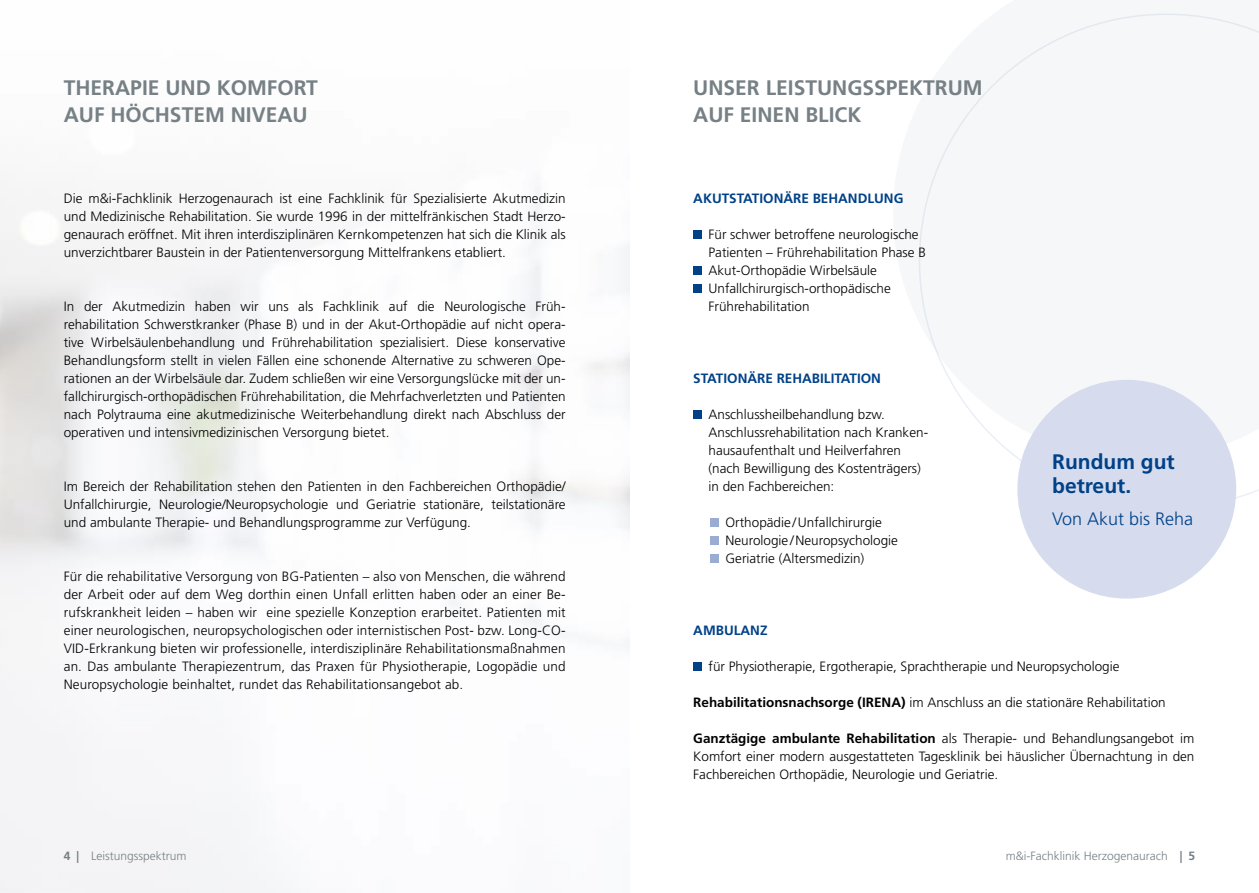
<style>
.page{position:relative;width:1259px;height:893px;background:#fff}
.page>*{position:absolute;margin:0;border:0;box-sizing:border-box;transform-origin:0 0}
.t1{font:700 21px/27px "Frutiger LT Pro";color:#768085}
.t2{font:700 21px/24.3px "Frutiger LT Pro";color:#004188}
.t3{font:300 18px "Frutiger LT Pro";color:#004188}
.t4{font:300 13.5px/18px "Frutiger LT Pro";color:#000;text-align:justify}
.t5{font:700 13.5px "Frutiger LT Pro";color:#004188}
.t6{font:300 12px "Frutiger LT Pro";color:#768085}
.s1{font-weight:700}
</style>
<div class="page">
<svg style="left:918px;top:14px;width:341px;height:495px"></svg>
<div style="left:693px;top:230px;width:9px;height:9px;background:#004188"></div>
<div style="left:693px;top:266px;width:9px;height:9px;background:#004188"></div>
<div style="left:693px;top:284px;width:9px;height:9px;background:#004188"></div>
<div style="left:693px;top:410px;width:9px;height:9px;background:#004188"></div>
<div style="left:710px;top:518px;width:9px;height:9px;background:#9babd1"></div>
<div style="left:710px;top:536px;width:9px;height:9px;background:#9babd1"></div>
<div style="left:710px;top:554px;width:9px;height:9px;background:#9babd1"></div>
<div style="left:693px;top:662px;width:9px;height:9px;background:#004188"></div>
<div style="left:1017px;top:380px;width:219px;height:219px;background:#d6dced;border-radius:50%"></div>
<h1 class="t1" style="left:64px;top:74px;width:255px">THERAPIE UND KOMFORT<br>AUF HÖCHSTEM NIVEAU</h1>
<p class="t4" style="left:64px;top:189px;width:503px">Die m&amp;i-Fachklinik Herzogenaurach ist eine Fachklinik für Spezialisierte Akutmedizin und Medizinische Rehabilitation. Sie wurde 1996 in der mittelfränkischen Stadt Herzo&shy;genaurach eröffnet. Mit ihren interdisziplinären Kernkompetenzen hat sich die Klinik als unverzichtbarer Baustein in der Patientenversorgung Mittelfrankens etabliert.</p>
<p class="t4" style="left:64px;top:297px;width:503px">In der Akutmedizin haben wir uns als Fachklinik auf die Neurologische Früh&shy;rehabilitation Schwerstkranker (Phase B) und in der Akut-Orthopädie auf nicht opera&shy;tive Wirbelsäulenbehandlung und Frührehabilitation spezialisiert. Diese konservative Behandlungsform stellt in vielen Fällen eine schonende Alternative zu schweren Ope&shy;rationen an der Wirbelsäule dar. Zudem schließen wir eine Versorgungslücke mit der un&shy;fallchirurgisch-orthopädischen Frührehabilitation, die Mehrfachverletzten und Patienten nach Polytrauma eine akutmedizinische Weiterbehandlung direkt nach Abschluss der operativen und intensivmedizinischen Versorgung bietet.</p>
<p class="t4" style="left:64px;top:477px;width:503px">Im Bereich der Rehabilitation stehen den Patienten in den Fachbereichen Orthopädie/ Unfallchirurgie, Neurologie/Neuropsychologie und Geriatrie stationäre, teilstationäre und ambulante Therapie- und Behandlungsprogramme zur Verfügung.</p>
<p class="t4" style="left:64px;top:567px;width:503px">Für die rehabilitative Versorgung von BG-Patienten – also von Menschen, die während der Arbeit oder auf dem Weg dorthin einen Unfall erlitten haben oder an einer Be&shy;rufskrankheit leiden – haben wir eine spezielle Konzeption erarbeitet. Patienten mit einer neurologischen, neuropsychologischen oder internistischen Post- bzw. Long-CO-VID-Erkrankung bieten wir professionelle, interdisziplinäre Rehabilitationsmaßnahmen an. Das ambulante Therapiezentrum, das Praxen für Physiotherapie, Logopädie und Neuropsychologie beinhaltet, rundet das Rehabilitationsangebot ab.</p>
<p class="t6" style="left:64px;top:848px;width:124px"><span class="s1">4 |</span> Leistungsspektrum</p>
<h1 class="t1" style="left:693px;top:74px;width:291px">UNSER LEISTUNGSSPEKTRUM<br>AUF EINEN BLICK</h1>
<p class="t5" style="left:693px;top:190px;width:212px">AKUTSTATIONÄRE BEHANDLUNG</p>
<p class="t4" style="left:708px;top:225px;width:219px;text-align:left">Für schwer betroffene neurologische Patienten – Frührehabilitation Phase B Akut-Orthopädie Wirbelsäule Unfallchirurgisch-orthopädische Frührehabilitation</p>
<p class="t5" style="left:693px;top:370px;width:189px">STATIONÄRE REHABILITATION</p>
<p class="t4" style="left:708px;top:405px;width:221px;text-align:left">Anschlussheilbehandlung bzw.<br>Anschlussrehabilitation nach Kranken&shy;hausaufenthalt und Heilverfahren (nach Bewilligung des Kostenträgers) in den Fachbereichen:</p>
<p class="t4" style="left:725px;top:513px;width:174px;text-align:left">Orthopädie/Unfallchirurgie<br>Neurologie/Neuropsychologie<br>Geriatrie (Altersmedizin)</p>
<h1 class="t2" style="left:1052px;top:449px;width:124px">Rundum gut betreut.</h1>
<h2 class="t3" style="left:1052px;top:509px;width:143px">Von Akut bis Reha</h2>
<p class="t5" style="left:693px;top:622px;width:76px">AMBULANZ</p>
<p class="t4" style="left:708px;top:657px;width:412px">für Physiotherapie, Ergotherapie, Sprachtherapie und Neuropsychologie</p>
<p class="t4" style="left:693px;top:693px;width:474px"><span class="s1">Rehabilitationsnachsorge (IRENA)</span> im Anschluss an die stationäre Rehabilitation</p>
<p class="t4" style="left:693px;top:729px;width:503px"><span class="s1">Ganztägige ambulante Rehabilitation</span> als Therapie- und Behandlungsangebot im Komfort einer modern ausgestatteten Tagesklinik bei häuslicher Übernachtung in den Fachbereichen Orthopädie, Neurologie und Geriatrie.</p>
<p class="t6" style="left:1005px;top:848px;width:191px">m&amp;i-Fachklinik Herzogenaurach <span class="s1">| 5</span></p>
</div>
